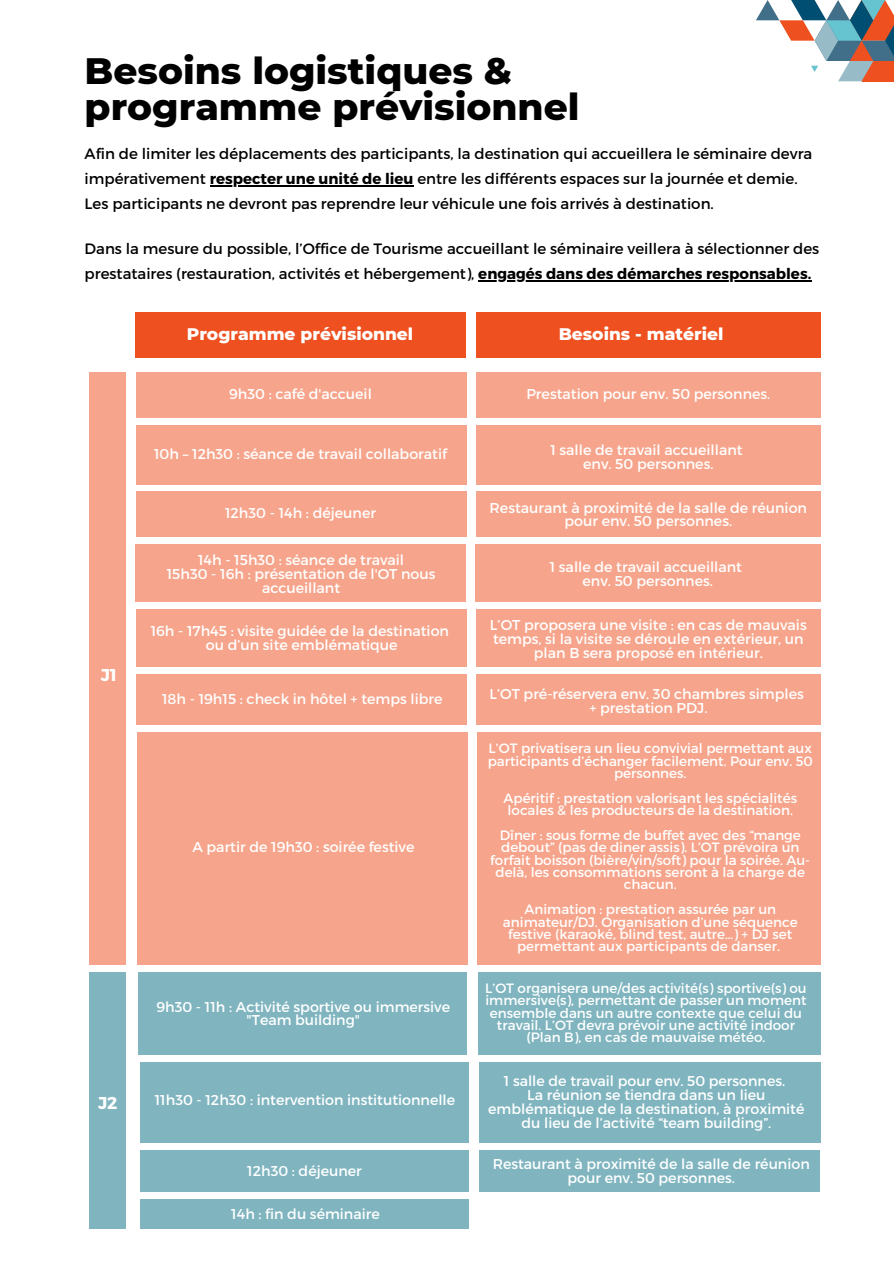
<style>
.page{position:relative;width:894px;height:1264px;background:#fff}
.page>*{position:absolute;margin:0;border:0;box-sizing:border-box;transform-origin:0 0}
.t1{font:800 37.5px/36px "Montserrat";color:#000}
.t2{font:800 17.1px "Montserrat";color:#fff}
.t3{font:700 17.1px "Montserrat";color:#fff}
.t4{font:15px/25px "Montserrat";color:#000}
.t5{font:14.25px/14px "Montserrat";color:#fff;text-align:center}
.t6{font:13.5px/12.3px "Montserrat";color:#fff;text-align:center}
.s1{font-weight:700}
</style>
<div class="page">
<hr style="left:209px;top:185px;width:204px;height:1px;background:#000">
<hr style="left:478px;top:280px;width:333px;height:1px;background:#000">
<div style="left:135px;top:312px;width:331px;height:45px;background:#ef501f"></div>
<div style="left:475px;top:312px;width:345px;height:45px;background:#ef501f"></div>
<div style="left:136px;top:372px;width:330px;height:46px;background:#f6a58c"></div>
<div style="left:475px;top:372px;width:345px;height:46px;background:#f6a58c"></div>
<div style="left:136px;top:425px;width:330px;height:59px;background:#f6a58c"></div>
<div style="left:475px;top:425px;width:345px;height:59px;background:#f6a58c"></div>
<div style="left:136px;top:491px;width:330px;height:46px;background:#f6a58c"></div>
<div style="left:475px;top:491px;width:345px;height:46px;background:#f6a58c"></div>
<div style="left:135px;top:544px;width:330px;height:58px;background:#f6a58c"></div>
<div style="left:475px;top:544px;width:345px;height:58px;background:#f6a58c"></div>
<div style="left:136px;top:609px;width:330px;height:57px;background:#f6a58c"></div>
<div style="left:475px;top:609px;width:345px;height:57px;background:#f6a58c"></div>
<div style="left:136px;top:674px;width:331px;height:50px;background:#f6a58c"></div>
<div style="left:89px;top:372px;width:37px;height:592px;background:#f6a58c"></div>
<div style="left:137px;top:732px;width:331px;height:232px;background:#f6a58c"></div>
<div style="left:477px;top:732px;width:343px;height:232px;background:#f6a58c"></div>
<div style="left:89px;top:972px;width:37px;height:256px;background:#80b5c0"></div>
<div style="left:139px;top:972px;width:328px;height:82px;background:#80b5c0"></div>
<div style="left:477px;top:972px;width:343px;height:82px;background:#80b5c0"></div>
<div style="left:140px;top:1062px;width:328px;height:80px;background:#80b5c0"></div>
<div style="left:479px;top:1062px;width:341px;height:80px;background:#80b5c0"></div>
<div style="left:140px;top:1150px;width:328px;height:41px;background:#80b5c0"></div>
<div style="left:479px;top:1150px;width:341px;height:41px;background:#80b5c0"></div>
<div style="left:141px;top:1199px;width:328px;height:29px;background:#80b5c0"></div>
<div style="left:476px;top:674px;width:344px;height:50px;background:#f6a58c"></div>
<svg style="left:756px;top:0;width:137px;height:81px"></svg>
<h1 class="t1" style="left:85px;top:51px;width:496px">Besoins logistiques &amp; programme prévisionnel</h1>
<p class="t4" style="left:85px;top:141px;width:729px">Afin de limiter les déplacements des participants, la destination qui accueillera le séminaire devra impérativement <span class="s1">respecter une unité de lieu</span> entre les différents espaces sur la journée et demie.<br>Les participants ne devront pas reprendre leur véhicule une fois arrivés à destination.</p>
<p class="t4" style="left:85px;top:236px;width:736px">Dans la mesure du possible, l’Office de Tourisme accueillant le séminaire veillera à sélectionner des prestataires (restauration, activités et hébergement), <span class="s1">engagés dans des démarches responsables.</span></p>
<p class="t2" style="left:187px;top:321px;width:228px">Programme prévisionnel</p>
<p class="t2" style="left:558px;top:321px;width:166px">Besoins - matériel</p>
<p class="t3" style="left:101px;top:664px;width:18px">J1</p>
<p class="t3" style="left:98px;top:1091px;width:21px">J2</p>
<p class="t5" style="left:229px;top:387px;width:144px">9h30 : café d'accueil</p>
<p class="t5" style="left:526px;top:387px;width:245px">Prestation pour env. 50 personnes.</p>
<p class="t5" style="left:154px;top:447px;width:294px">10h – 12h30 : séance de travail collaboratif</p>
<p class="t5" style="left:550px;top:443px;width:194px">1 salle de travail accueillant env. 50 personnes.</p>
<p class="t5" style="left:225px;top:506px;width:152px">12h30 - 14h : déjeuner</p>
<p class="t5" style="left:489px;top:500px;width:319px">Restaurant à proximité de la salle de réunion pour env. 50 personnes.</p>
<p class="t5" style="left:167px;top:553px;width:270px">14h - 15h30 : séance de travail<br>15h30 - 16h : présentation de l'OT nous accueillant</p>
<p class="t5" style="left:151px;top:623px;width:300px">16h - 17h45 : visite guidée de la destination ou d’un site emblématique</p>
<p class="t5" style="left:490px;top:617px;width:318px">L’OT proposera une visite : en cas de mauvais temps, si la visite se déroule en extérieur, un plan B sera proposé en intérieur.</p>
<p class="t5" style="left:162px;top:692px;width:282px">18h - 19h15 : check in hôtel + temps libre</p>
<p class="t5" style="left:549px;top:560px;width:194px">1 salle de travail accueillant env. 50 personnes.</p>
<p class="t5" style="left:489px;top:687px;width:316px">L’OT pré-réservera env. 30 chambres simples + prestation PDJ.</p>
<p class="t5" style="left:192px;top:840px;width:223px">A partir de 19h30 : soirée festive</p>
<p class="t5" style="left:156px;top:999px;width:295px">9h30 - 11h : Activité sportive ou immersive "Team building"</p>
<p class="t5" style="left:155px;top:1093px;width:302px">11h30 - 12h30 : intervention institutionnelle</p>
<p class="t6" style="left:487px;top:742px;width:326px">L’OT privatisera un lieu convivial permettant aux participants d’échanger facilement. Pour env. 50 personnes.</p>
<p class="t6" style="left:503px;top:791px;width:295px">Apéritif : prestation valorisant les spécialités locales &amp; les producteurs de la destination.</p>
<p class="t6" style="left:490px;top:828px;width:321px">Dîner : sous forme de buffet avec des “mange debout” (pas de diner assis). L’OT prévoira un forfait boisson (bière/vin/soft) pour la soirée. Au&shy;delà, les consommations seront à la charge de chacun.</p>
<p class="t6" style="left:503px;top:903px;width:296px">Animation : prestation assurée par un animateur/DJ. Organisation d’une séquence festive (karaoké, blind test, autre…) + DJ set permettant aux participants de danser.</p>
<p class="t6" style="left:485px;top:981px;width:323px">L’OT organisera une/des activité(s) sportive(s) ou immersive(s), permettant de passer un moment ensemble dans un autre contexte que celui du travail. L’OT devra prévoir une activité indoor (Plan B), en cas de mauvaise météo.</p>
<p class="t5" style="left:488px;top:1074px;width:317px">1 salle de travail pour env. 50 personnes.<br>La réunion se tiendra dans un lieu emblématique de la destination, à proximité du lieu de l’activité “team building”.</p>
<p class="t5" style="left:247px;top:1163px;width:116px">12h30 : déjeuner</p>
<p class="t5" style="left:492px;top:1156px;width:318px">Restaurant à proximité de la salle de réunion pour env. 50 personnes.</p>
<p class="t5" style="left:231px;top:1206px;width:150px">14h : fin du séminaire</p>
</div>
